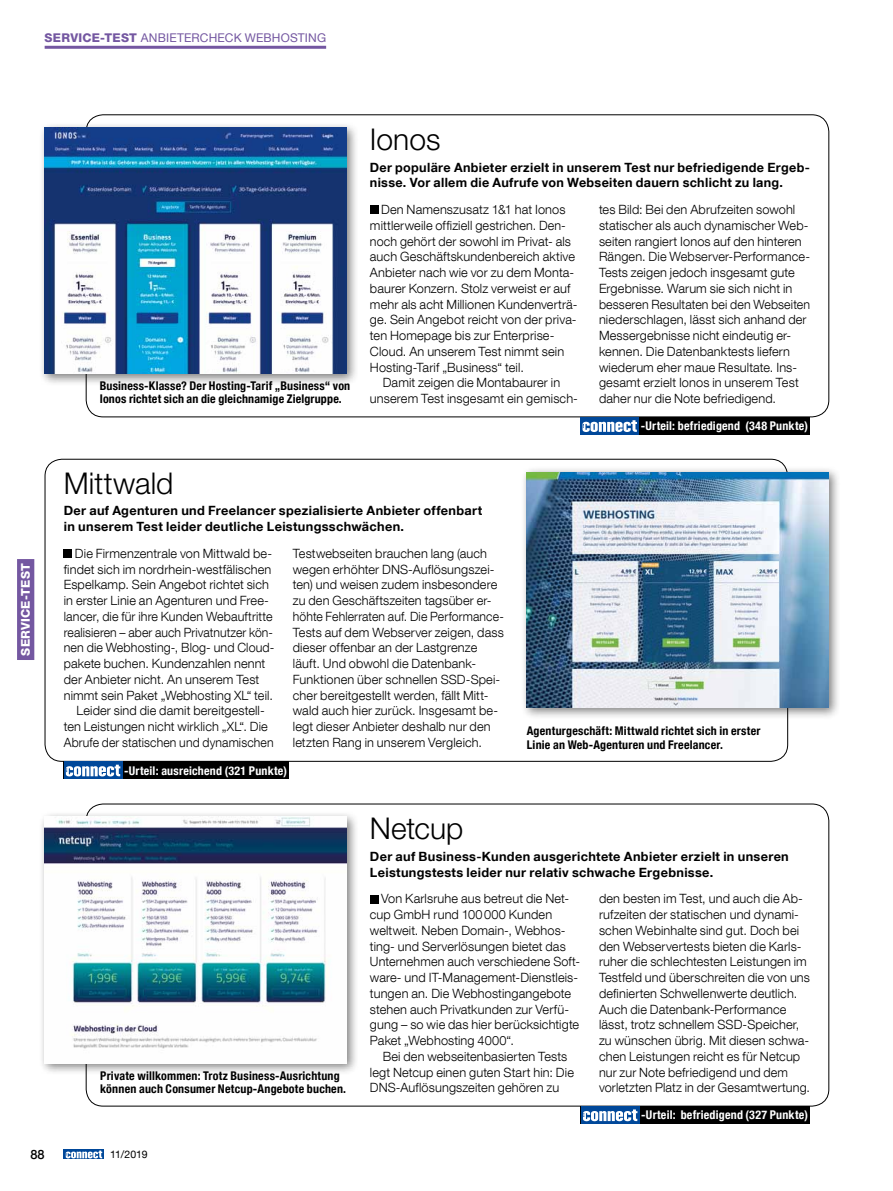
<style>
.page{position:relative;width:893px;height:1191px;background:#fff}
.page>*{position:absolute;margin:0;border:0;box-sizing:border-box;transform-origin:0 0}
.t1{font:300 30px "Helvetica Neue LT Pro";color:#000}
.t2{font:300 12.75px/15.8px "Helvetica Neue LT Com";letter-spacing:.01em;color:#000}
.t3{font:700 12.75px/15.8px "Helvetica Neue LT Com";letter-spacing:.025em;color:#000}
.t4{font:300 12.75px "Helvetica Neue LT Com";letter-spacing:.01em;color:#000;scale:.96 1}
.t5{font:500 12.75px "Helvetica Neue LT Com";color:#000}
.t6{font:700 condensed 12px/13.5px "Helvetica Neue LT Com";letter-spacing:.015em;color:#000}
.t7{font:700 condensed 12px "Helvetica Neue LT Com";letter-spacing:.02em;color:#fff}
.t8{font:12px "Helvetica Neue LT Com";letter-spacing:.01em;color:#7457a1}
.t9{font:800 12px "Helvetica Neue LT Com";letter-spacing:.02em;color:#fff}
.t10{font:10.5px "Helvetica Neue LT Com";letter-spacing:-.015em;color:#000}
.s1{font-weight:800}
</style>
<div class="page">
<div style="left:39px;top:121px;width:320px;height:265px;background:#000;opacity:.5"></div>
<img style="left:45px;top:127px;width:302px;height:247px">
<div style="left:39px;top:810px;width:320px;height:265px;background:#000;opacity:.5"></div>
<img style="left:45px;top:816px;width:302px;height:247px">
<div style="left:521px;top:466px;width:320px;height:253px;background:#000;opacity:.5"></div>
<img style="left:527px;top:472px;width:302px;height:235px">
<svg style="left:64px;top:1149px;width:40px;height:10px"></svg>
<svg style="left:66px;top:1150px;width:36px;height:8px"></svg>
<div style="left:17px;top:559px;width:17px;height:101px;background:#7457a1"></div>
<hr style="left:45px;top:46px;width:281px;height:3px;background:#7457a1">
<div style="left:370px;top:206px;width:8px;height:8px;background:#000"></div>
<div style="left:370px;top:895px;width:8px;height:8px;background:#000"></div>
<div style="left:64px;top:549px;width:8px;height:9px;background:#000"></div>
<div style="left:581px;top:1106px;width:229px;height:17px;background:#000"></div>
<svg style="left:581px;top:1106px;width:58px;height:17px"></svg>
<svg style="left:583px;top:1109px;width:54px;height:12px"></svg>
<div style="left:64px;top:761px;width:225px;height:17px;background:#000"></div>
<svg style="left:64px;top:761px;width:58px;height:17px"></svg>
<svg style="left:66px;top:764px;width:54px;height:12px"></svg>
<div style="left:580px;top:417px;width:230px;height:17px;background:#000"></div>
<div style="left:580px;top:417px;width:59px;height:17px;background:#00489a"></div>
<svg style="left:582px;top:420px;width:55px;height:12px"></svg>
<p class="t8" style="left:45px;top:30px;width:283px"><span class="s1">SERVICE-TEST</span> ANBIETERCHECK WEBHOSTING</p>
<p class="t6" style="left:100px;top:379px;width:252px">Business-Klasse? Der Hosting-Tarif „Business“ von<br>Ionos richtet sich an die gleichnamige Zielgruppe.</p>
<h1 class="t1" style="left:64px;top:464px;width:111px">Mittwald</h1>
<h1 class="t1" style="left:370px;top:121px;width:72px">Ionos</h1>
<p class="t3" style="left:370px;top:159px;width:442px">Der populäre Anbieter erzielt in unserem Test nur befriedigende Ergeb&shy;nisse. Vor allem die Aufrufe von Webseiten dauern schlicht zu lang.</p>
<p class="t2" style="left:370px;top:201px;width:209px;text-indent:11px">Den Namenszusatz 1&amp;1 hat Ionos mittlerweile offiziell gestrichen. Den&shy;noch gehört der sowohl im Privat- als auch Geschäftskundenbereich aktive Anbieter nach wie vor zu dem Monta&shy;baurer Konzern. Stolz verweist er auf mehr als acht Millionen Kundenverträ&shy;ge. Sein Angebot reicht von der priva&shy;ten Homepage bis zur Enterprise-Cloud. An unserem Test nimmt sein Hosting-Tarif „Business“ teil.</p>
<p class="t2" style="left:370px;top:375px;width:209px;text-align:center">Damit zeigen die Montabaurer in unserem Test insgesamt ein gemisch-</p>
<p class="t2" style="left:599px;top:201px;width:213px">tes Bild: Bei den Abrufzeiten sowohl statischer als auch dynamischer Web&shy;seiten rangiert Ionos auf den hinteren Rängen. Die Webserver-Performance-Tests zeigen jedoch insgesamt gute Ergebnisse. Warum sie sich nicht in besseren Resultaten bei den Webseiten niederschlagen, lässt sich anhand der Messergebnisse nicht eindeutig er&shy;kennen. Die Datenbanktests liefern wiederum eher maue Resultate. Ins&shy;gesamt erzielt Ionos in unserem Test daher nur die Note befriedigend.</p>
<p class="t7" style="left:641px;top:418px;width:169px">-Urteil: befriedigend (348 Punkte)</p>
<p class="t9" style="left:18px;top:656px;width:93px;rotate:-90deg">SERVICE-TEST</p>
<p class="t3" style="left:64px;top:502px;width:420px">Der auf Agenturen und Freelancer spezialisierte Anbieter offenbart in unserem Test leider deutliche Leistungsschwächen.</p>
<p class="t2" style="left:75px;top:545px;width:199px">Die Firmenzentrale von Mittwald be-</p>
<p class="t2" style="left:64px;top:561px;width:209px">findet sich im nordrhein-westfälischen</p>
<p class="t2" style="left:64px;top:576px;width:207px">Espelkamp. Sein Angebot richtet sich</p>
<p class="t2" style="left:64px;top:592px;width:207px">in erster Linie an Agenturen und Free-</p>
<p class="t2" style="left:64px;top:608px;width:210px">lancer, die für ihre Kunden Webauftritte</p>
<p class="t4" style="left:64px;top:624px;width:218px">realisieren – aber auch Privatnutzer kön-</p>
<p class="t2" style="left:64px;top:639px;width:212px">nen die Webhosting-, Blog- und Cloud-</p>
<p class="t2" style="left:64px;top:655px;width:203px">pakete buchen. Kundenzahlen nennt</p>
<p class="t2" style="left:64px;top:671px;width:197px">der Anbieter nicht. An unserem Test</p>
<p class="t2" style="left:64px;top:687px;width:211px">nimmt sein Paket „Webhosting XL“ teil.</p>
<p class="t2" style="left:77px;top:702px;width:190px">Leider sind die damit bereitgestell-</p>
<p class="t2" style="left:64px;top:718px;width:206px">ten Leistungen nicht wirklich „XL“. Die</p>
<p class="t4" style="left:64px;top:734px;width:220px">Abrufe der statischen und dynamischen</p>
<p class="t2" style="left:293px;top:545px;width:213px">Testwebseiten brauchen lang (auch wegen erhöhter DNS-Auflösungszei&shy;ten) und weisen zudem insbesondere zu den Geschäftszeiten tagsüber er&shy;höhte Fehlerraten auf. Die Performance-Tests auf dem Webserver zeigen, dass dieser offenbar an der Lastgrenze läuft. Und obwohl die Datenbank-Funktionen über schnellen SSD-Spei&shy;cher bereitgestellt werden, fällt Mitt&shy;wald auch hier zurück. Insgesamt be&shy;legt dieser Anbieter deshalb nur den letzten Rang in unserem Vergleich.</p>
<p class="t7" style="left:124px;top:763px;width:164px">-Urteil: ausreichend (321 Punkte)</p>
<h1 class="t1" style="left:370px;top:810px;width:95px">Netcup</h1>
<p class="t6" style="left:527px;top:724px;width:235px">Agenturgeschäft: Mittwald richtet sich in erster<br>Linie an Web-Agenturen und Freelancer.</p>
<p class="t6" style="left:100px;top:1068px;width:247px">Private willkommen: Trotz Business-Ausrichtung können auch Consumer Netcup-Angebote buchen.</p>
<p class="t3" style="left:370px;top:848px;width:420px">Der auf Business-Kunden ausgerichtete Anbieter erzielt in unseren<br>Leistungstests leider nur relativ schwache Ergebnisse.</p>
<p class="t2" style="left:370px;top:890px;width:211px;text-indent:11px">Von Karlsruhe aus betreut die Net&shy;cup GmbH rund 100000 Kunden weltweit. Neben Domain-, Webhos&shy;ting- und Serverlösungen bietet das Unternehmen auch verschiedene Soft&shy;ware- und IT-Management-Dienstleis&shy;tungen an. Die Webhostingangebote stehen auch Privatkunden zur Verfü&shy;gung – so wie das hier berücksichtigte Paket „Webhosting 4000“.</p>
<p class="t2" style="left:370px;top:1048px;width:206px;text-indent:13px">Bei den webseitenbasierten Tests legt Netcup einen guten Start hin: Die<br>DNS-Auflösungszeiten gehören zu</p>
<p class="t2" style="left:599px;top:890px;width:213px">den besten im Test, und auch die Ab&shy;rufzeiten der statischen und dynami&shy;schen Webinhalte sind gut. Doch bei den Webservertests bieten die Karls&shy;ruher die schlechtesten Leistungen im Testfeld und überschreiten die von uns definierten Schwellenwerte deutlich.<br>Auch die Datenbank-Performance lässt, trotz schnellem SSD-Speicher, zu wünschen übrig. Mit diesen schwa&shy;chen Leistungen reicht es für Netcup nur zur Note befriedigend und dem vorletzten Platz in der Gesamtwertung.</p>
<p class="t7" style="left:641px;top:1107px;width:168px">-Urteil: befriedigend (327 Punkte)</p>
<p class="t5" style="left:30px;top:1146px;width:16px">88</p>
<p class="t10" style="left:110px;top:1148px;width:39px">11/2019</p>
</div>
